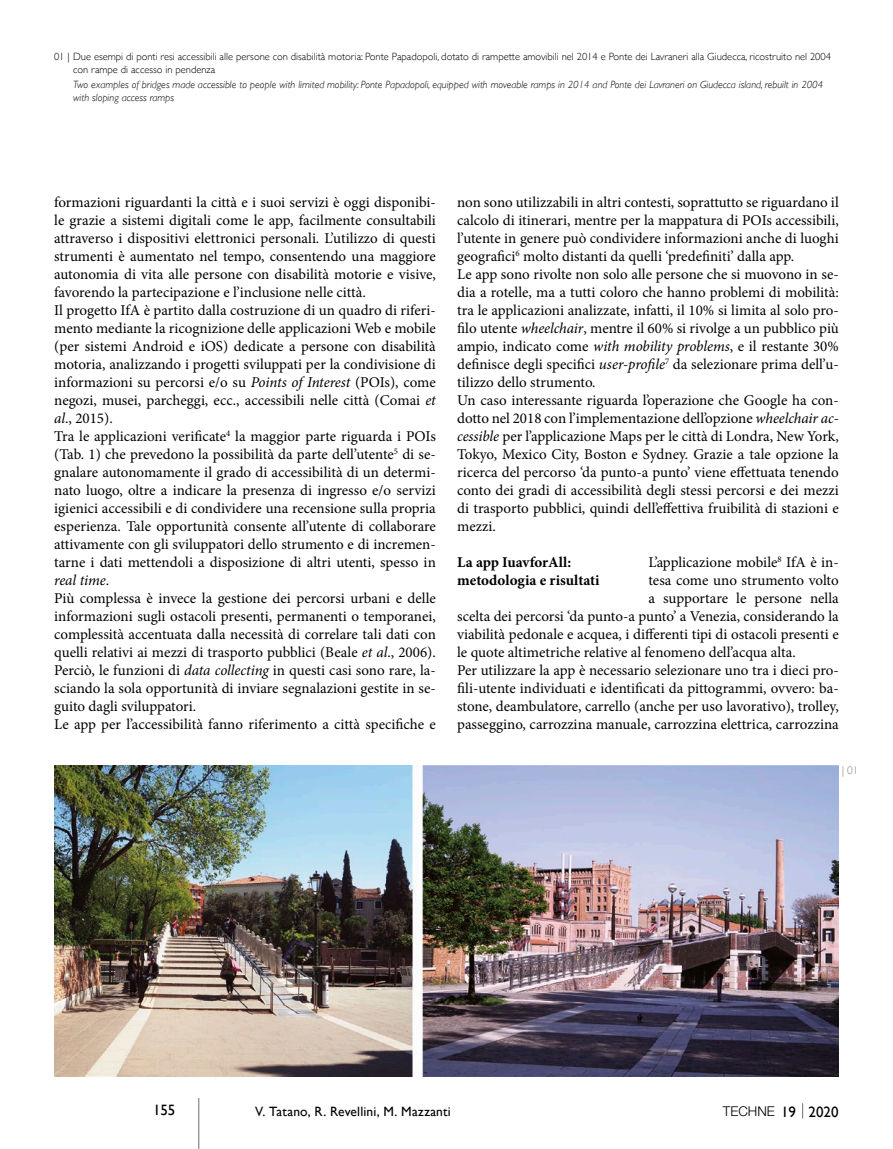
<style>
.page{position:relative;width:893px;height:1149px;background:#fff}
.page>*{position:absolute;margin:0;border:0;box-sizing:border-box;transform-origin:0 0}
.t1{font:15px/18px "Minion Pro";color:#000}
.t2{font:700 15px/18px "Minion Pro";color:#000}
.t3{font:15px "Gill Sans";color:#000}
.t4{font:13.5px "Gill Sans";letter-spacing:.01em;color:#000}
.t5{font:300 13.5px "Helvetica Neue LT Std";color:#000}
.t6{font:300 11.25px "Gill Sans";color:#878786}
.t7{font:300 10.5px/12.8px "Gill Sans";color:#000}
.t8{font:italic 300 10.5px/12.8px "Gill Sans";color:#000}
.s1{font-style:italic}
.s2{font-family:"Gill Sans";font-weight:400;font-size:15px}
</style>
<div class="page">
<svg style="left:802px;top:1103px;width:1px;height:15px"></svg>
<hr style="left:198px;top:1097px;width:1px;height:51px;background:#6e6e6e">
<img style="left:54px;top:765px;width:785px;height:310px">
<p class="t7" style="left:73px;top:50px;width:759px;text-indent:-19px">01 | Due esempi di ponti resi accessibili alle persone con disabilità motoria: Ponte Papadopoli, dotato di rampette amovibili nel 2014 e Ponte dei Lavraneri alla Giudecca, ricostruito nel 2004 con rampe di accesso in pendenza</p>
<p class="t8" style="left:73px;top:78px;width:752px">Two examples of bridges made accessible to people with limited mobility: Ponte Papadopoli, equipped with moveable ramps in 2014 and Ponte dei Lavraneri on Giudecca island, rebuilt in 2004 with sloping access ramps</p>
<p class="t1" style="left:54px;top:193px;width:383px">formazioni riguardanti la città e i suoi servizi è oggi disponibi&shy;le grazie a sistemi digitali come le app, facilmente consultabili attraverso i dispositivi elettronici personali. L’utilizzo di questi strumenti è aumentato nel tempo, consentendo una maggiore autonomia di vita alle persone con disabilità motorie e visive, favorendo la partecipazione e l’inclusione nelle città.<br>Il progetto IfA è partito dalla costruzione di un quadro di riferi&shy;mento mediante la ricognizione delle applicazioni Web e mobile (per sistemi Android e iOS) dedicate a persone con disabilità motoria, analizzando i progetti sviluppati per la condivisione di informazioni su percorsi e/o su <span class="s1">Points of Interest</span> (POIs), come negozi, musei, parcheggi, ecc., accessibili nelle città (Comai <span class="s1">et al</span>., 2015).<br>Tra le applicazioni verificate<sup>4</sup> la maggior parte riguarda i POIs (Tab. 1) che prevedono la possibilità da parte dell’utente<sup>5</sup> di se&shy;gnalare autonomamente il grado di accessibilità di un determi&shy;nato luogo, oltre a indicare la presenza di ingresso e/o servizi igienici accessibili e di condividere una recensione sulla propria esperienza. Tale opportunità consente all’utente di collaborare attivamente con gli sviluppatori dello strumento e di incremen&shy;tarne i dati mettendoli a disposizione di altri utenti, spesso in <span class="s1">real time</span>.<br>Più complessa è invece la gestione dei percorsi urbani e delle informazioni sugli ostacoli presenti, permanenti o temporanei, complessità accentuata dalla necessità di correlare tali dati con quelli relativi ai mezzi di trasporto pubblici (Beale <span class="s1">et al</span>., 2006).<br>Perciò, le funzioni di <span class="s1">data collecting</span> in questi casi sono rare, la&shy;sciando la sola opportunità di inviare segnalazioni gestite in se&shy;guito dagli sviluppatori.<br>Le app per l’accessibilità fanno riferimento a città specifiche e</p>
<p class="t1" style="left:457px;top:193px;width:383px">non sono utilizzabili in altri contesti, soprattutto se riguardano il calcolo di itinerari, mentre per la mappatura di POIs accessibili, l’utente in genere può condividere informazioni anche di luoghi geografici<sup>6</sup> molto distanti da quelli ‘predefiniti’ dalla app.<br>Le app sono rivolte non solo alle persone che si muovono in se&shy;dia a rotelle, ma a tutti coloro che hanno problemi di mobilità: tra le applicazioni analizzate, infatti, il 10% si limita al solo pro&shy;filo utente <span class="s1">wheelchair</span>, mentre il 60% si rivolge a un pubblico più ampio, indicato come <span class="s1">with mobility problems</span>, e il restante 30% definisce degli specifici <span class="s1">user-profile</span><sup>7</sup> da selezionare prima dell’u&shy;tilizzo dello strumento.<br>Un caso interessante riguarda l’operazione che Google ha con&shy;dotto nel 2018 con l’implementazione dell’opzione <span class="s1">wheelchair ac&shy;cessible</span> per l’applicazione Maps per le città di Londra, New York, Tokyo, Mexico City, Boston e Sydney. Grazie a tale opzione la ricerca del percorso ‘da punto-a punto’ viene effettuata tenendo conto dei gradi di accessibilità degli stessi percorsi e dei mezzi di trasporto pubblici, quindi dell’effettiva fruibilità di stazioni e mezzi.</p>
<p class="t1" style="left:648px;top:553px;width:192px">L’applicazione mobile<sup>8</sup> IfA è in-</p>
<p class="t1" style="left:648px;top:571px;width:192px">tesa come uno strumento volto</p>
<p class="t1" style="left:648px;top:589px;width:192px">a supportare le persone nella</p>
<p class="t1" style="left:457px;top:607px;width:383px">scelta dei percorsi ‘da punto-a punto’ a Venezia, considerando la</p>
<p class="t1" style="left:457px;top:625px;width:383px">viabilità pedonale e acquea, i differenti tipi di ostacoli presenti e</p>
<p class="t1" style="left:457px;top:643px;width:340px">le quote altimetriche relative al fenomeno dell’acqua alta.</p>
<p class="t1" style="left:457px;top:661px;width:383px">Per utilizzare la app è necessario selezionare uno tra i dieci pro-</p>
<p class="t1" style="left:457px;top:679px;width:383px">fili-utente individuati e identificati da pittogrammi, ovvero: ba-</p>
<p class="t1" style="left:457px;top:697px;width:383px">stone, deambulatore, carrello (anche per uso lavorativo), trolley,</p>
<p class="t1" style="left:457px;top:715px;width:383px">passeggino, carrozzina manuale, carrozzina elettrica, carrozzina</p>
<p class="t2" style="left:457px;top:553px;width:144px">La app IuavforAll: metodologia e risultati</p>
<p class="t6" style="left:842px;top:761px;width:18px">| 01</p>
<p class="t3" style="left:153px;top:1100px;width:24px">155</p>
<p class="t4" style="left:255px;top:1102px;width:197px">V. Tatano, R. Revellini, M. Mazzanti</p>
<p class="t5" style="left:723px;top:1102px;width:117px">TECHNE <span class="s2">19 2020</span></p>
</div>
